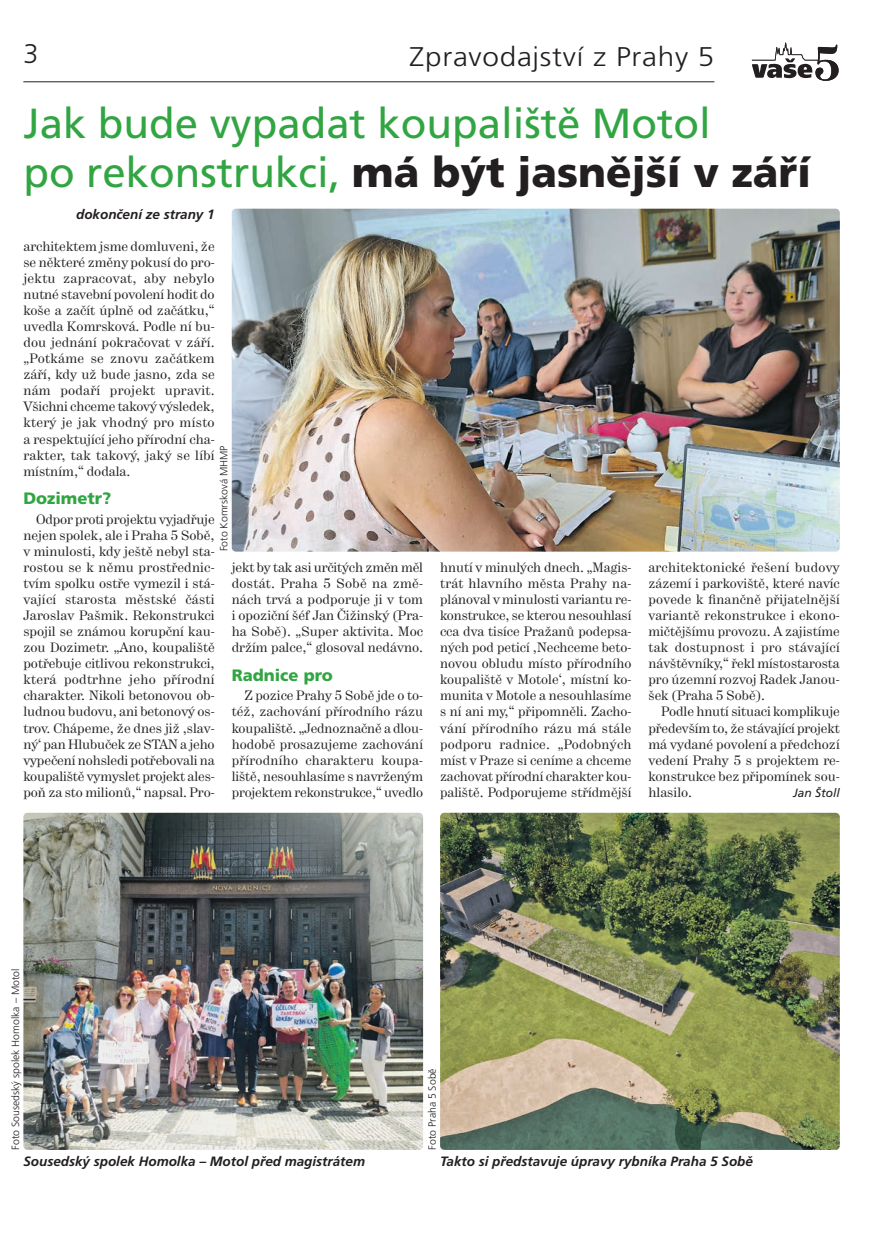
<style>
.page{position:relative;width:893px;height:1242px;background:#fff}
.page>*{position:absolute;margin:0;border:0;box-sizing:border-box;transform-origin:0 0}
.t1{font:42px/49.5px "Frutiger CE";color:#32a543}
.t2{font:300 27px "Frutiger CE";letter-spacing:.025em;color:#231f20;scale:1.1 1}
.t3{font:300 27px "Frutiger CE";letter-spacing:.025em;color:#231f20}
.t4{font:900 16.5px "Frutiger CE";color:#32a543}
.t5{font:13.5px/16px "Hercules";color:#231f20;text-align:justify}
.t6{font:italic 700 13.5px "Frutiger CE";color:#231f20}
.t7{font:italic 12px "Frutiger CE";color:#231f20}
.t8{font:300 10.5px "Frutiger CE";color:#231f20}
.s1{font-weight:900;color:#231f20}
</style>
<div class="page">
<svg style="left:752px;top:43px;width:86px;height:38px"></svg>
<hr style="left:23px;top:81px;width:691px;height:1px;background:#231f20">
<img style="left:232px;top:209px;width:608px;height:342px;border-radius:4px">
<img style="left:23px;top:812px;width:400px;height:338px;border-radius:4px">
<img style="left:440px;top:812px;width:400px;height:338px;border-radius:4px">
<h2 class="t3" style="left:23px;top:43px;width:17px">3</h2>
<h2 class="t2" style="left:410px;top:46px;width:279px">Zpravodajství z Prahy 5</h2>
<h1 class="t1" style="left:23px;top:101px;width:789px">Jak bude vypadat koupaliště Motol<br>po rekonstrukci, <span class="s1">má být jasnější v září</span></h1>
<p class="t6" style="left:76px;top:208px;width:140px">dokončení ze strany 1</p>
<p class="t5" style="left:23px;top:239px;width:193px">architektem jsme domluveni, že se některé změny pokusí do pro&shy;jektu zapracovat, aby nebylo nut né stavební povolení hodit do koše a začít úplně od začátku,“ uvedla Komrsková. Podle ní bu&shy;dou jednání pokračovat v září. „Potkáme se znovu začátkem září, kdy už bude jasno, zda se nám podaří projekt upravit.<br>Všich ni chceme takový výsledek, který je jak vhodný pro místo a respektující jeho přírodní cha&shy;rakter, tak takový, jaký se líbí míst ním,“ dodala.</p>
<p class="t4" style="left:23px;top:492px;width:89px">Dozimetr?</p>
<p class="t5" style="left:23px;top:512px;width:193px;text-indent:13px">Odpor proti projektu vyjadřuje nejen spolek, ale i Praha 5 Sobě, v minulosti, kdy ještě nebyl sta&shy;rostou se k němu prostřednic&shy;tvím spolku ostře vymezil i stá&shy;vající starosta městské části Jaroslav Pašmik. Rekonstrukci spo jil se známou korupční kau&shy;zou Dozimetr. „Ano, koupaliště potřebuje citlivou rekonstrukci, která podtrhne jeho přírodní charakter. Nikoli betonovou ob&shy;ludnou budovu, ani betonový os&shy;trov. Chápeme, že dnes již ‚slav - ný‘ pan Hlubuček ze STAN a jeho vypečení nohsledi potřebovali na koupaliště vymyslet projekt ales&shy;poň za sto milionů,“ napsal. Pro-</p>
<p class="t8" style="left:220px;top:551px;width:108px;rotate:-90deg">Foto Komrsková MHMP</p>
<p class="t5" style="left:232px;top:560px;width:193px">jekt by tak asi určitých změn měl dostát. Praha 5 Sobě na změ&shy;nách trvá a podporuje ji v tom i opoziční šéf Jan Čižinský (Pra - ha Sobě). „Super aktivita. Moc dr žím pal ce,“ glosoval nedávno.</p>
<p class="t4" style="left:232px;top:668px;width:102px">Radnice pro</p>
<p class="t5" style="left:232px;top:689px;width:193px;text-indent:13px">Z pozice Prahy 5 Sobě jde o to&shy;též, zachování přírodního rázu koupaliště. „Jednoznačně a dlou&shy;hodobě prosazujeme zachování přírodního charakteru koupa&shy;liště, nesouhlasíme s navrženým projektem rekonstrukce,“ uvedlo</p>
<p class="t5" style="left:440px;top:560px;width:193px">hnutí v minulých dnech. „Magis&shy;trát hlavního města Prahy na - plánoval v minulosti variantu re&shy;konstrukce, se kterou nesouhlasí cca dva tisíce Pražanů podepsa&shy;ných pod peticí ‚Nechceme beto&shy;novou obludu místo přírodního koupaliště v Motole‘, místní ko&shy;munita v Motole a nesouhlasíme s ní ani my,“ připomněli. Zacho&shy;vání přírodního rázu má stále podporu radnice. „Podobných míst v Praze si ceníme a chceme zachovat přírodní charakter kou&shy;paliště. Podporujeme střídmější</p>
<p class="t5" style="left:648px;top:560px;width:193px">architektonické řešení budovy zázemí i parkoviště, které navíc povede k finančně přijatelnější variantě rekonstrukce i ekono&shy;mičtějšímu provozu. A zajistíme tak dostupnost i pro stávající návštěvníky,“ řekl místostarosta pro územní rozvoj Radek Janou&shy;šek (Praha 5 Sobě).</p>
<p class="t5" style="left:648px;top:705px;width:193px;text-indent:13px">Podle hnutí situaci komplikuje především to, že stávající projekt má vydané povolení a předchozí vedení Prahy 5 s projektem re&shy;konstrukce bez připomínek sou&shy;hlasilo.</p>
<p class="t7" style="left:793px;top:787px;width:48px">Jan Štoll</p>
<p class="t8" style="left:11px;top:1149px;width:183px;rotate:-90deg">Foto Sousedský spolek Homolka – Motol</p>
<p class="t8" style="left:428px;top:1150px;width:83px;rotate:-90deg">Foto Praha 5 Sobě</p>
<p class="t6" style="left:23px;top:1155px;width:343px">Sousedský spolek Homolka – Motol před magistrátem</p>
<p class="t6" style="left:440px;top:1155px;width:314px">Takto si představuje úpravy rybníka Praha 5 Sobě</p>
</div>
